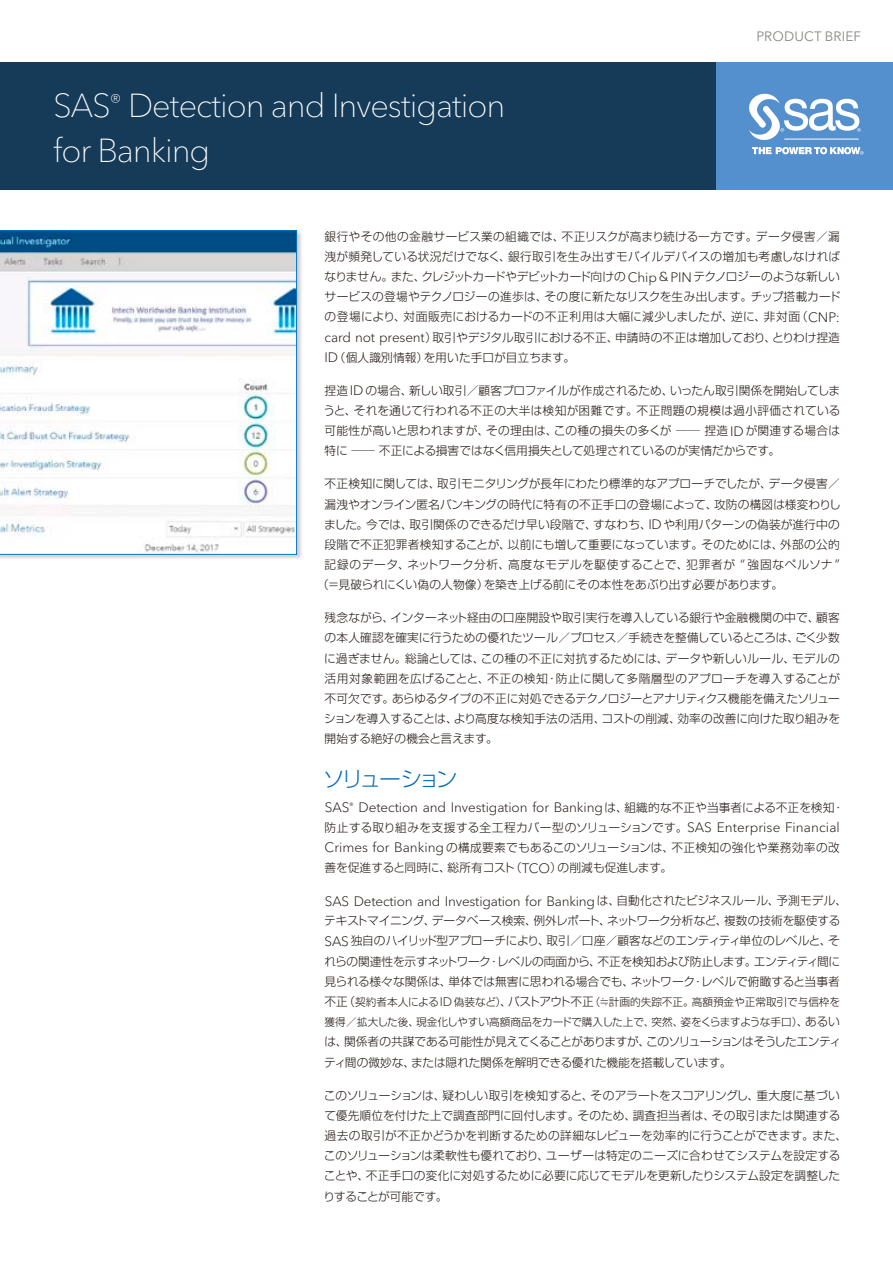
<style>
.page{position:relative;width:893px;height:1263px;background:#fff}
.page>*{position:absolute;margin:0;border:0;box-sizing:border-box;transform-origin:0 0}
.t1{font:100 33px/44.5px "Avenir Next W1 G";letter-spacing:-.035em;color:#fff}
.t2{font:300 21.3px "Shin Go Pro";letter-spacing:-.14em;color:#006bb9}
.t3{font:300 13.5px "Avenir Next W1 G";letter-spacing:-.015em;color:#231916}
.t4{font:13.5px "Avenir Next W1 G";letter-spacing:.01em;color:#898783}
.t5{font:300 11.7px/20.2px "Shin Go Pro";color:#231916;text-align:justify}
.t6{font:300 11.7px/20.2px "Shin Go Pro";letter-spacing:-.025em;color:#231916}
.t7{font:300 11.7px "Shin Go Pro";letter-spacing:.055em;color:#231916}
.t8{font:300 10.65px/20.2px "Shin Go Pro";color:#231916}
.s1{font-family:"Avenir Next W1 G";font-size:13.5px}
.s2{font-family:"Shin Go Pro";font-size:11.7px}
.s3{font-size:11.7px}
.s4{font-family:"Avenir Next W1 G";font-size:12.3px}
</style>
<div class="page">
<div style="left:0;top:62px;width:893px;height:127px;background:#153b58"></div>
<div style="left:716px;top:62px;width:177px;height:127px;background:#5490cd"></div>
<svg style="left:749px;top:93px;width:114px;height:62px"></svg>
<hr style="left:784px;top:139px;width:75px;height:1px;background:#fff">
<div style="left:0;top:230px;width:303px;height:331px;background:#231916;opacity:.2"></div>
<svg style="left:0;top:230px;width:297px;height:325px"></svg>
<h1 class="t1" style="left:53px;top:84px;width:454px">SAS<sup>®</sup> Detection and Investigation for Banking</h1>
<p class="t4" style="left:756px;top:28px;width:106px">PRODUCT BRIEF</p>
<p class="t5" style="left:324px;top:225px;width:517px">銀行やその他の金融サービス業の組織では、不正リスクが高まり続ける一方です。データ侵害／漏洩が頻発している状況だけでなく、銀行取引を生み出すモバイルデバイスの増加も考慮しなければなりません。また、クレジットカードやデビットカード向けの <span class="s1">Chip</span>＆<span class="s1">PIN</span> テクノロジーのような新しいサービスの登場やテクノロジーの進歩は、その度に新たなリスクを生み出します。チップ搭載カードの登場により、対面販売におけるカードの不正利用は大幅に減少しましたが、逆に、非対面（<span class="s1">CNP: card not present</span>）取引やデジタル取引における不正、申請時の不正は増加しており、とりわけ捏造<span class="s1">ID</span>（個人識別情報）を用いた手口が目立ちます。</p>
<p class="t5" style="left:323px;top:379px;width:518px">捏造 <span class="s1">ID</span> の場合、新しい取引／顧客プロファイルが作成されるため、いったん取引関係を開始してしまうと、それを通じて行われる不正の大半は検知が困難です。不正問題の規模は過小評価されている可能性が高いと思われますが、その理由は、この種の損失の多くが ── 捏造 <span class="s1">ID</span>が関連する場合は特に ── 不正による損害ではなく信用損失として処理されているのが実情だからです。</p>
<p class="t5" style="left:325px;top:472px;width:517px">不正検知に関しては、取引モニタリングが長年にわたり標準的なアプローチでしたが、データ侵害／</p>
<p class="t5" style="left:325px;top:492px;width:518px">漏洩やオンライン匿名バンキングの時代に特有の不正手口の登場によって、攻防の構図は様変わりし</p>
<p class="t5" style="left:324px;top:513px;width:517px">ました。今では、取引関係のできるだけ早い段階で、すなわち、<span class="s1">ID</span>や利用パターンの偽装が進行中の</p>
<p class="t5" style="left:325px;top:533px;width:517px">段階で不正犯罪者検知することが、以前にも増して重要になっています。そのためには、外部の公的</p>
<p class="t7" style="left:325px;top:555px;width:517px">記録のデータ、ネットワーク分析、高度なモデルを駆使することで、犯罪者が <span class="s1">“</span> 強固なペルソナ <span class="s1">”</span></p>
<p class="t5" style="left:317px;top:573px;width:467px">（＝見破られにくい偽の人物像）を築き上げる前にその本性をあぶり出す必要があります。</p>
<p class="t5" style="left:324px;top:606px;width:517px">残念ながら、インターネット経由の口座開設や取引実行を導入している銀行や金融機関の中で、顧客の本人確認を確実に行うための優れたツール／プロセス／手続きを整備しているところは、ごく少数に過ぎません。総論としては、この種の不正に対抗するためには、データや新しいルール、モデルの活用対象範囲を広げることと、不正の検知・防止に関して多階層型のアプローチを導入することが不可欠です。あらゆるタイプの不正に対処できるテクノロジーとアナリティクス機能を備えたソリューションを導入することは、より高度な検知手法の活用、コストの削減、効率の改善に向けた取り組みを開始する絶好の機会と言えます。</p>
<h2 class="t2" style="left:323px;top:761px;width:136px">ソリューション</h2>
<p class="t3" style="left:325px;top:799px;width:521px">SAS<sup>®</sup> Detection and Investigation for Banking<span class="s2">は、組織的な不正や当事者による不正を検知・</span></p>
<p class="t5" style="left:325px;top:816px;width:517px">防止する取り組みを支援する全工程カバー型のソリューションです。<span class="s1">SAS Enterprise Financial Crimes for Banking</span> の構成要素でもあるこのソリューションは、不正検知の強化や業務効率の改善を促進すると同時に、総所有コスト（<span class="s1">TCO</span>）の削減も促進します。</p>
<p class="t3" style="left:325px;top:893px;width:524px">SAS Detection and Investigation for Banking <span class="s2">は、自動化されたビジネスルール、予測モデル、</span></p>
<p class="t5" style="left:324px;top:909px;width:518px">テキストマイニング、データベース検索、例外レポート、ネットワーク分析など、複数の技術を駆使する<span class="s1">SAS</span> 独自のハイリッド型アプローチにより、取引／口座／顧客などのエンティティ単位のレベルと、それらの関連性を示すネットワーク・レベルの両面から、不正を検知および防止します。エンティティ間に見られる様々な関係は、単体では無害に思われる場合でも、ネットワーク・レベルで俯瞰すると当事者</p>
<p class="t8" style="left:325px;top:990px;width:517px"><span class="s3">不正（</span>契約者本人による<span class="s4">ID</span>偽装など）<span class="s3">、バストアウト不正</span>（≒計画的失踪不正。高額預金や正常取引で与信枠を獲得／拡大した後、現金化しやすい高額商品をカードで購入した上で、突然、姿をくらますような手口）<span class="s3">、あるい</span></p>
<p class="t6" style="left:324px;top:1030px;width:518px">は、関係者の共謀である可能性が見えてくることがありますが、このソリューションはそうしたエンティティ間の微妙な、または隠れた関係を解明できる優れた機能を搭載しています。</p>
<p class="t5" style="left:324px;top:1084px;width:525px;text-align:left">このソリューションは、疑わしい取引を検知すると、そのアラートをスコアリングし、重大度に基づいて優先順位を付けた上で調査部門に回付します。そのため、調査担当者は、その取引または関連する過去の取引が不正かどうかを判断するための詳細なレビューを効率的に行うことができます。また、このソリューションは柔軟性も優れており、ユーザーは特定のニーズに合わせてシステムを設定することや、不正手口の変化に対処するために必要に応じてモデルを更新したりシステム設定を調整したりすることが可能です。</p>
</div>
